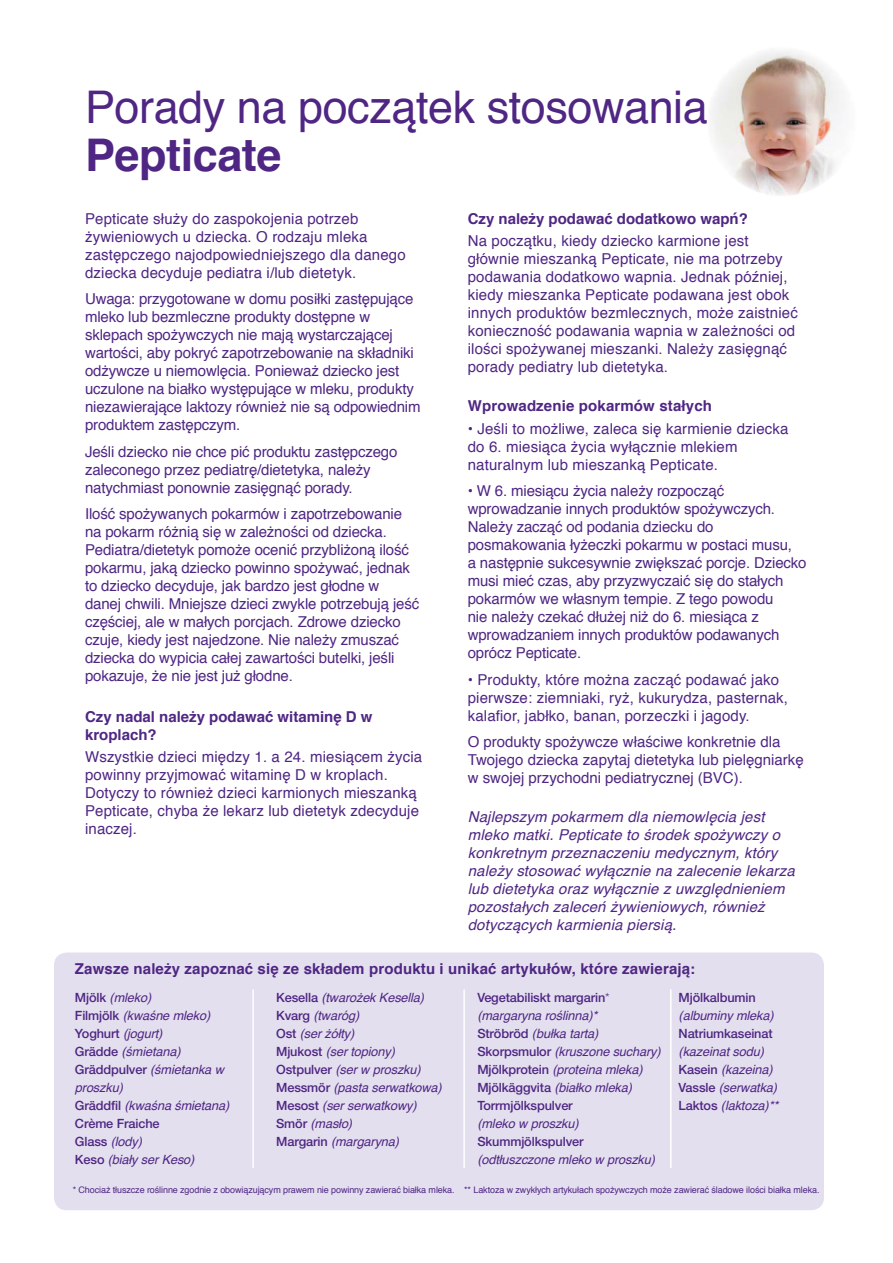
<style>
.page{position:relative;width:893px;height:1263px;background:#fff}
.page>*{position:absolute;margin:0;border:0;box-sizing:border-box;transform-origin:0 0}
.t1{font:45px "Helvetica";letter-spacing:-.01em;color:#4f2683}
.t2{font:700 45px "Helvetica";letter-spacing:-.01em;color:#4f2683}
.t3{font:15px/18px "Helvetica";letter-spacing:-.01em;color:#4f2683}
.t4{font:15px/18px "Helvetica";letter-spacing:.01em;color:#4f2683}
.t5{font:italic 15px/18px "Helvetica";letter-spacing:.01em;color:#4f2683}
.t6{font:700 15px/18px "Helvetica";letter-spacing:.01em;color:#4f2683}
.t7{font:italic 12.75px/18px "Helvetica";letter-spacing:-.01em;color:#4f2683}
.t8{font:500 12.75px "Helvetica Neue";letter-spacing:-.01em;color:#4f2683}
.t9{font:9px "Helvetica";letter-spacing:-.01em;color:#4f2683}
.s1{font-family:"Helvetica Neue";font-weight:500;font-style:normal}
.s2{font-family:"Helvetica";font-weight:400;font-style:italic}
.s3{font-weight:300}
</style>
<div class="page">
<img style="left:716px;top:56px;width:41px;height:41px">
<img style="left:757px;top:51px;width:50px;height:46px">
<img style="left:807px;top:57px;width:34px;height:40px">
<img style="left:711px;top:97px;width:133px;height:50px">
<img style="left:720px;top:147px;width:37px;height:45px">
<img style="left:757px;top:147px;width:50px;height:49px">
<img style="left:807px;top:147px;width:29px;height:44px">
<div style="left:54px;top:952px;width:770px;height:258px;background:#e3dfef;border-radius:13px"></div>
<hr style="left:252px;top:989px;width:2px;height:179px;background:#fff">
<hr style="left:463px;top:989px;width:2px;height:179px;background:#fff">
<hr style="left:670px;top:989px;width:2px;height:179px;background:#fff">
<h1 class="t1" style="left:85px;top:88px;width:624px">Porady na początek stosowania</h1>
<h1 class="t2" style="left:85px;top:136px;width:198px">Pepticate</h1>
<p class="t4" style="left:85px;top:211px;width:322px">Pepticate służy do zaspokojenia potrzeb żywieniowych u dziecka. O rodzaju mleka zastępczego najodpowiedniejszego dla danego dziecka decyduje pediatra i/lub dietetyk.</p>
<p class="t3" style="left:85px;top:291px;width:337px">Uwaga: przygotowane w domu posiłki zastępujące mleko lub bezmleczne produkty dostępne w sklepach spożywczych nie mają wystarczającej wartości, aby pokryć zapotrzebowanie na składniki odżywcze u niemowlęcia. Ponieważ dziecko jest uczulone na białko występujące w mleku, produkty niezawierające laktozy również nie są odpowiednim produktem zastępczym.</p>
<p class="t3" style="left:85px;top:444px;width:314px">Jeśli dziecko nie chce pić produktu zastępczego zaleconego przez pediatrę/dietetyka, należy natychmiast ponownie zasięgnąć porady.</p>
<p class="t3" style="left:85px;top:506px;width:336px">Ilość spożywanych pokarmów i zapotrzebowanie na pokarm różnią się w zależności od dziecka.<br>Pediatra/dietetyk pomoże ocenić przybliżoną ilość pokarmu, jaką dziecko powinno spożywać, jednak to dziecko decyduje, jak bardzo jest głodne w danej chwili. Mniejsze dzieci zwykle potrzebują jeść częściej, ale w małych porcjach. Zdrowe dziecko czuje, kiedy jest najedzone. Nie należy zmuszać dziecka do wypicia całej zawartości butelki, jeśli pokazuje, że nie jest już głodne.</p>
<p class="t6" style="left:85px;top:709px;width:289px">Czy nadal należy podawać witaminę D w kroplach?</p>
<p class="t4" style="left:85px;top:749px;width:339px">Wszystkie dzieci między 1. a 24. miesiącem życia powinny przyjmować witaminę D w kroplach.<br>Dotyczy to również dzieci karmionych mieszanką Pepticate, chyba że lekarz lub dietetyk zdecyduje inaczej.</p>
<p class="t6" style="left:468px;top:211px;width:282px">Czy należy podawać dodatkowo wapń?</p>
<p class="t4" style="left:468px;top:233px;width:332px">Na początku, kiedy dziecko karmione jest głównie mieszanką Pepticate, nie ma potrzeby podawania dodatkowo wapnia. Jednak później, kiedy mieszanka Pepticate podawana jest obok innych produktów bezmlecznych, może zaistnieć konieczność podawania wapnia w zależności od ilości spożywanej mieszanki. Należy zasięgnąć porady pediatry lub dietetyka.</p>
<p class="t6" style="left:468px;top:398px;width:246px">Wprowadzenie pokarmów stałych</p>
<p class="t4" style="left:468px;top:421px;width:322px">• Jeśli to możliwe, zaleca się karmienie dziecka do 6. miesiąca życia wyłącznie mlekiem naturalnym lub mieszanką Pepticate.</p>
<p class="t3" style="left:468px;top:483px;width:340px">• W 6. miesiącu życia należy rozpocząć wprowadzanie innych produktów spożywczych.<br>Należy zacząć od podania dziecku do posmakowania łyżeczki pokarmu w postaci musu,<br>a następnie sukcesywnie zwiększać porcje. Dziecko musi mieć czas, aby przyzwyczaić się do stałych pokarmów we własnym tempie. Z tego powodu<br>nie należy czekać dłużej niż do 6. miesiąca z wprowadzaniem innych produktów podawanych oprócz Pepticate.</p>
<p class="t4" style="left:468px;top:672px;width:322px">• Produkty, które można zacząć podawać jako pierwsze: ziemniaki, ryż, kukurydza, pasternak, kalafior, jabłko, banan, porzeczki i jagody.</p>
<p class="t3" style="left:468px;top:734px;width:338px">O produkty spożywcze właściwe konkretnie dla<br>Twojego dziecka zapytaj dietetyka lub pielęgniarkę w swojej przychodni pediatrycznej (BVC).</p>
<p class="t5" style="left:468px;top:809px;width:328px">Najlepszym pokarmem dla niemowlęcia jest mleko matki. Pepticate to środek spożywczy o konkretnym przeznaczeniu medycznym, który należy stosować wyłącznie na zalecenie lekarza lub dietetyka oraz wyłącznie z uwzględnieniem pozostałych zaleceń żywieniowych, również dotyczących karmienia piersią.</p>
<p class="t6" style="left:75px;top:960px;width:622px">Zawsze należy zapoznać się ze składem produktu i unikać artykułów, które zawierają:</p>
<p class="t7" style="left:75px;top:989px;width:137px"><span class="s1">Mjölk</span> (mleko)<br><span class="s1">Filmjölk</span> (kwaśne mleko)<br><span class="s1">Yoghurt</span> (jogurt)<br><span class="s1">Grädde</span> (śmietana)</p>
<p class="t8" style="left:75px;top:1065px;width:150px">Gräddpulver <span class="s2">(śmietanka w</span></p>
<p class="t7" style="left:75px;top:1080px;width:156px">proszku)<br><span class="s1">Gräddfil</span> (kwaśna śmietana)</p>
<p class="t8" style="left:75px;top:1119px;width:86px">Crème Fraiche</p>
<p class="t7" style="left:75px;top:1134px;width:121px"><span class="s1">Glass</span> (lody)<br><span class="s1">Keso</span> (biały ser Keso)</p>
<p class="t7" style="left:276px;top:990px;width:167px"><span class="s1">Kesella</span> (twarożek Kesella)<br><span class="s1">Kvarg</span> (twaróg)<br><span class="s1">Ost</span> (ser żółty)<br><span class="s1">Mjukost</span> (ser topiony)<br><span class="s1">Ostpulver</span> (ser w proszku)<br><span class="s1">Messmör</span> (pasta serwatkowa)<br><span class="s1">Mesost</span> (ser serwatkowy)<br><span class="s1">Smör</span> (masło)<br><span class="s1">Margarin</span> (margaryna)</p>
<p class="t8" style="left:477px;top:993px;width:134px">Vegetabiliskt margarin<span class="s3">*</span></p>
<p class="t7" style="left:477px;top:1008px;width:185px">(margaryna roślinna)*<br><span class="s1">Ströbröd</span> (bułka tarta)<br><span class="s1">Skorpsmulor</span> (kruszone suchary)<br><span class="s1">Mjölkprotein</span> (proteina mleka)<br><span class="s1">Mjölkäggvita</span> (białko mleka)</p>
<p class="t8" style="left:477px;top:1101px;width:97px">Torrmjölkspulver</p>
<p class="t7" style="left:477px;top:1116px;width:103px">(mleko w proszku)</p>
<p class="t8" style="left:477px;top:1137px;width:108px">Skummjölkspulver</p>
<p class="t7" style="left:477px;top:1152px;width:179px">(odtłuszczone mleko w proszku)</p>
<p class="t8" style="left:679px;top:993px;width:79px">Mjölkalbumin</p>
<p class="t7" style="left:679px;top:1007px;width:97px">(albuminy mleka)</p>
<p class="t8" style="left:679px;top:1029px;width:96px">Natriumkaseinat</p>
<p class="t7" style="left:679px;top:1043px;width:101px">(kazeinat sodu)<br><span class="s1">Kasein</span> (kazeina)<br><span class="s1">Vassle</span> (serwatka)<br><span class="s1">Laktos</span> (laktoza)**</p>
<p class="t9" style="left:73px;top:1186px;width:748px">* Chociaż tłuszcze roślinne zgodnie z obowiązującym prawem nie powinny zawierać białka mleka. ** Laktoza w zwykłych artykułach spożywczych może zawierać śladowe ilości białka mleka.</p>
</div>
